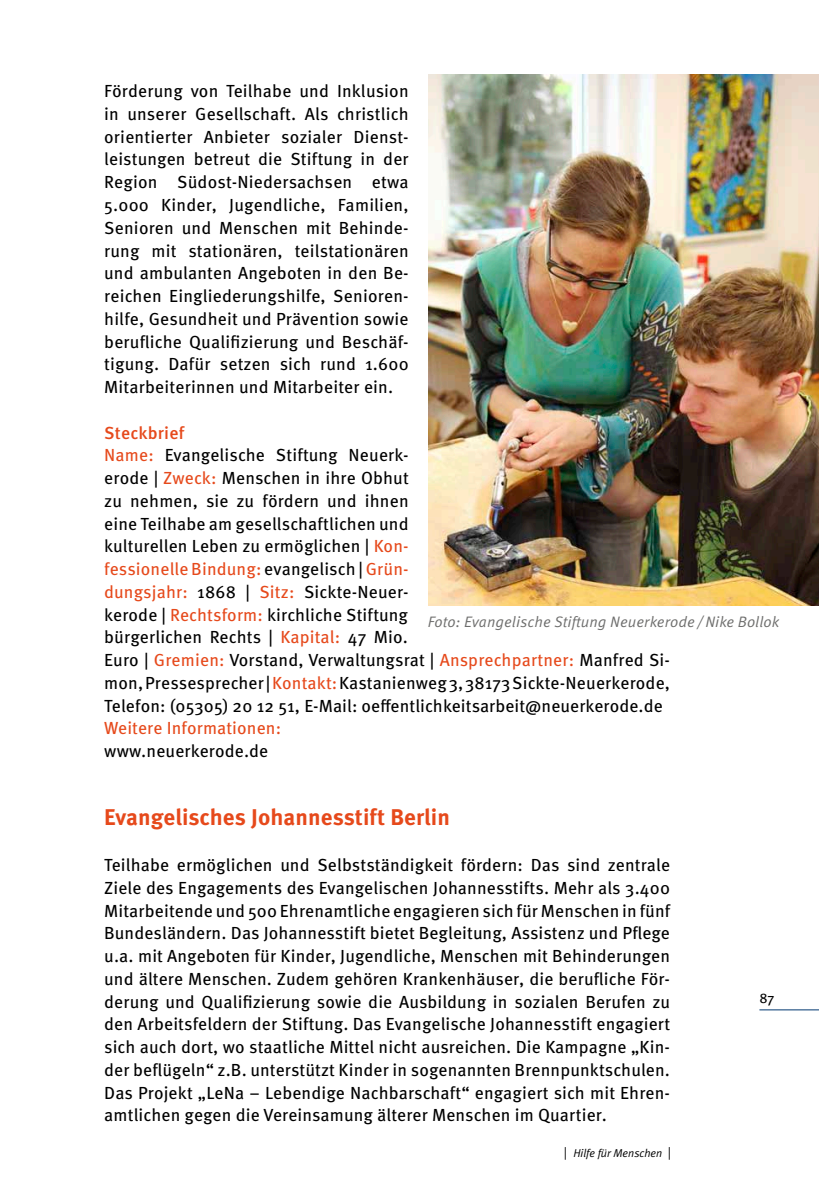
<style>
.page{position:relative;width:819px;height:1191px;background:#fff}
.page>*{position:absolute;margin:0;border:0;box-sizing:border-box;transform-origin:0 0}
.t1{font:700 22.75px "Meta Pro";letter-spacing:.005em;color:#e6491b}
.t2{font:17.5px/22.8px "Meta Pro";letter-spacing:.01em;color:#000;text-align:justify}
.t3{font:17.5px "Meta Pro";letter-spacing:.01em;color:#e6491b}
.t4{font:italic 15.22px "Meta Pro";letter-spacing:.01em;color:#6e6e6d}
.t5{font:14px "Meta Pro";color:#000}
.t6{font:italic 11.38px "Meta Plus Normal";color:#000}
.s1{font-weight:500;color:#e6491b}
.s2{color:#e6491b}
.s3{font-family:"Meta Pro";font-style:normal;font-size:13.12px}
</style>
<div class="page">
<hr style="left:759px;top:1009px;width:60px;height:1px;background:#003770">
<img style="left:428px;top:74px;width:391px;height:532px">
<p class="t2" style="left:104px;top:80px;width:306px">Förderung von Teilhabe und Inklusion in unserer Gesellschaft. Als christlich orientierter Anbieter sozialer Dienst&shy;leistungen betreut die Stiftung in der Region Südost-Niedersachsen etwa 5.000 Kinder, Jugendliche, Familien, Senioren und Menschen mit Behinde&shy;rung mit stationären, teilstationären und ambulanten Angeboten in den Be&shy;reichen Eingliederungshilfe, Senioren&shy;hilfe, Gesundheit und Prävention sowie berufliche Qualifizierung und Beschäf&shy;tigung. Dafür setzen sich rund 1.600<br>Mitarbeiterinnen und Mitarbeiter ein.</p>
<p class="t2" style="left:104px;top:422px;width:567px;text-align:left"><span class="s1">Steckbrief<br></span><span class="s2">Name:</span> Evangelische Stiftung Neuerk-<br>erode | <span class="s2">Zweck:</span> Menschen in ihre Obhut<br>zu nehmen, sie zu fördern und ihnen<br>eine Teilhabe am gesellschaftlichen und<br>kulturellen Leben zu ermöglichen | <span class="s2">Kon-<br>fessionelle Bindung:</span> evangelisch | <span class="s2">Grün-<br>dungsjahr:</span> 1868 | <span class="s2">Sitz:</span> Sickte-Neuer-<br>kerode | <span class="s2">Rechtsform:</span> kirchliche Stiftung<br>bürgerlichen Rechts | <span class="s2">Kapital:</span> 47 Mio.<br>Euro | <span class="s2">Gremien:</span> Vorstand, Verwaltungsrat | <span class="s2">Ansprechpartner:</span> Manfred Si&shy;mon, Pressesprecher | <span class="s2">Kontakt:</span> Kastanienweg 3, 38173 Sickte-Neuerkerode, Telefon: (05305) 20 12 51, E-Mail: oeffentlichkeitsarbeit@neuerkerode.de</p>
<p class="t3" style="left:104px;top:717px;width:178px">Weitere Informationen:</p>
<p class="t2" style="left:104px;top:740px;width:166px">www.neuerkerode.de</p>
<p class="t4" style="left:428px;top:612px;width:352px">Foto: Evangelische Stiftung Neuerkerode /Nike Bollok</p>
<h1 class="t1" style="left:104px;top:803px;width:347px">Evangelisches Johannesstift Berlin</h1>
<p class="t2" style="left:104px;top:854px;width:567px">Teilhabe ermöglichen und Selbstständigkeit fördern: Das sind zentrale Ziele des Engagements des Evangelischen Johannesstifts. Mehr als 3.400<br>Mitarbeitende und 500 Ehrenamtliche engagieren sich für Menschen in fünf Bundesländern. Das Johannesstift bietet Begleitung, Assistenz und Pflege u.a. mit Angeboten für Kinder, Jugendliche, Menschen mit Behinderungen und ältere Menschen. Zudem gehören Krankenhäuser, die berufliche För&shy;derung und Qualifizierung sowie die Ausbildung in sozialen Berufen zu den Arbeitsfeldern der Stiftung. Das Evangelische Johannesstift engagiert sich auch dort, wo staatliche Mittel nicht ausreichen. Die Kampagne „Kin&shy;der beflügeln“ z.B. unterstützt Kinder in sogenannten Brennpunktschulen.<br>Das Projekt „LeNa – Lebendige Nachbarschaft“ engagiert sich mit Ehren&shy;amtlichen gegen die Vereinsamung älterer Menschen im Quartier.</p>
<p class="t6" style="left:564px;top:1146px;width:109px"><span class="s3">|</span> Hilfe für Menschen <span class="s3">|</span></p>
<p class="t5" style="left:759px;top:989px;width:17px">87</p>
</div>
